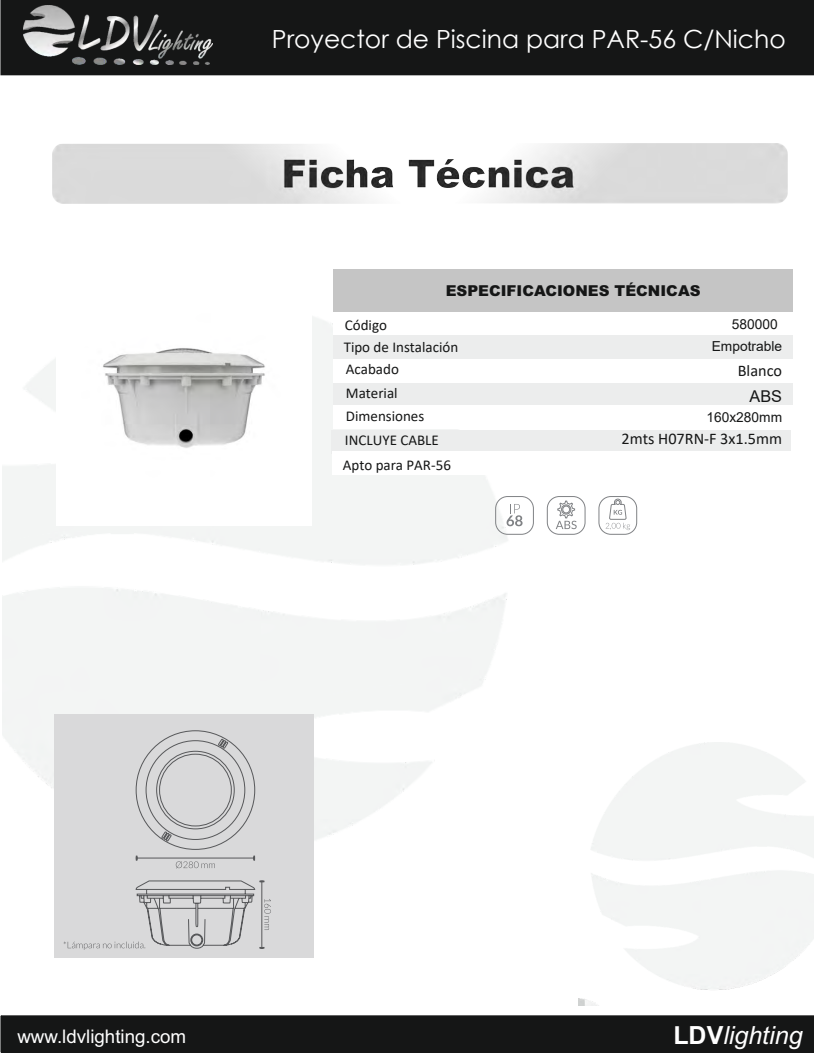
<style>
.page{position:relative;width:814px;height:1053px;background:#fff}
.page>*{position:absolute;margin:0;border:0;box-sizing:border-box;transform-origin:0 0}
.t1{font:25px "Century Gothic";color:#fff}
.t2{font:italic 25px "Arial";color:#fff}
.t3{font:18.75px "Arial";color:#fff}
.t4{font:16.25px "Calibri";color:#151616}
.t5{font:16.25px "Arial";color:#151616}
.t6{font:15px/21.4px "Calibri";color:#151616}
.t7{font:900 15px "Arial";color:#151616}
.t8{font:13.75px "Arial";color:#151616}
.s1{font-weight:700;font-style:normal}
</style>
<div class="page">
<svg style="left:1px;top:75px;width:813px;height:423px"></svg>
<div style="left:304px;top:119px;width:488px;height:60px;background:#fff;border:1px solid #d9d9da;border-radius:11px"></div>
<div style="left:52px;top:119px;width:516px;height:60px;background:#fff;border:1px solid #d9d9da;border-radius:11px"></div>
<div style="left:333px;top:269px;width:459px;height:43px;background:#c5c5c5"></div>
<div style="left:0;top:0;width:814px;height:75px;background:#151616"></div>
<img style="left:23px;top:5px;width:189px;height:60px">
<div style="left:1px;top:1015px;width:813px;height:37px;background:#151616"></div>
<div style="left:54px;top:714px;width:259px;height:243px;background:#d9d9da"></div>
<img style="left:52px;top:143px;width:735px;height:61px">
<img style="left:57px;top:270px;width:255px;height:228px">
<div style="left:333px;top:312px;width:459px;height:24px;background:#fff"></div>
<div style="left:333px;top:335px;width:459px;height:23px;background:#eceded"></div>
<div style="left:333px;top:382px;width:459px;height:23px;background:#eceded"></div>
<div style="left:331px;top:430px;width:460px;height:23px;background:#eceded"></div>
<div style="left:333px;top:405px;width:459px;height:24px;background:#fff"></div>
<div style="left:333px;top:359px;width:459px;height:23px;background:#fff"></div>
<div style="left:332px;top:451px;width:459px;height:24px;background:#fff"></div>
<svg style="left:135px;top:730px;width:120px;height:120px"></svg>
<hr style="left:136px;top:857px;width:119px;height:1px;background:#57585a">
<svg style="left:176px;top:861px;width:39px;height:7px"></svg>
<svg style="left:506px;top:504px;width:16px;height:22px"></svg>
<div style="left:495px;top:496px;width:38px;height:38px;border:1px solid #808285;border-radius:12px"></div>
<svg style="left:547px;top:496px;width:38px;height:38px"></svg>
<svg style="left:598px;top:496px;width:39px;height:38px"></svg>
<svg style="left:64px;top:880px;width:207px;height:78px"></svg>
<h1 class="t1" style="left:272px;top:22px;width:515px">Proyector de Piscina para PAR-56 C/Nicho</h1>
<p class="t7" style="left:446px;top:285px;width:256px">ESPECIFICACIONES TÉCNICAS</p>
<p class="t6" style="left:345px;top:314px;width:44px">Código</p>
<p class="t8" style="left:732px;top:314px;width:47px">580000</p>
<p class="t6" style="left:344px;top:336px;width:116px">Tipo de Instalación<br>Acabado</p>
<p class="t8" style="left:712px;top:336px;width:72px">Empotrable</p>
<p class="t4" style="left:738px;top:359px;width:46px">Blanco</p>
<p class="t6" style="left:346px;top:381px;width:53px">Material</p>
<p class="t5" style="left:749px;top:385px;width:34px">ABS</p>
<p class="t6" style="left:346px;top:405px;width:80px">Dimensiones</p>
<p class="t8" style="left:706px;top:408px;width:77px">160x280mm</p>
<p class="t6" style="left:345px;top:429px;width:95px">INCLUYE CABLE</p>
<p class="t4" style="left:621px;top:427px;width:162px">2mts H07RN-F 3x1.5mm</p>
<p class="t6" style="left:343px;top:454px;width:110px">Apto para PAR-56</p>
<p class="t3" style="left:17px;top:1028px;width:170px">www.ldvlighting.com</p>
<h1 class="t2" style="left:673px;top:1026px;width:131px"><span class="s1">LDV</span>lighting</h1>
</div>
